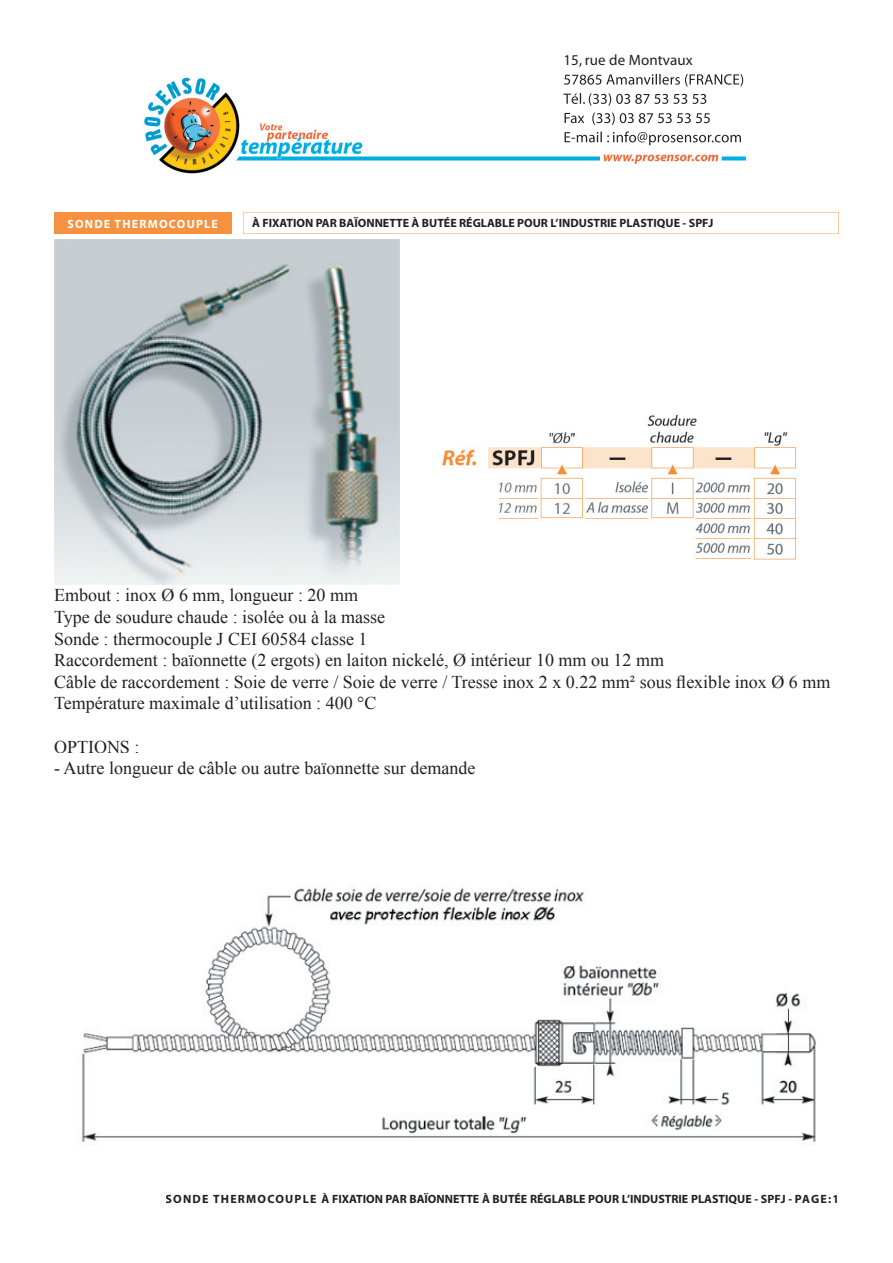
<style>
.page{position:relative;width:893px;height:1263px;background:#fff}
.page>*{position:absolute;margin:0;border:0;box-sizing:border-box;transform-origin:0 0}
.t1{font:18px/21.6px "Times New Roman";color:#231f20}
.t2{font:15px "Myriad";letter-spacing:.01em;color:#231f20}
.t3{font:700 12px "Myriad";color:#231f20}
.t4{font:700 12px "Myriad";letter-spacing:.1em;color:#fff}
</style>
<div class="page">
<img style="left:144px;top:73px;width:602px;height:101px">
<img style="left:564px;top:74px;width:179px;height:12px">
<img style="left:563px;top:93px;width:143px;height:13px">
<img style="left:565px;top:113px;width:145px;height:12px">
<img style="left:565px;top:131px;width:176px;height:14px">
<div style="left:54px;top:212px;width:177px;height:22px;background:#f6913f"></div>
<svg style="left:243px;top:212px;width:596px;height:22px"></svg>
<img style="left:54px;top:240px;width:345px;height:345px">
<img style="left:82px;top:887px;width:734px;height:255px">
<img style="left:442px;top:415px;width:354px;height:145px">
<p class="t2" style="left:563px;top:53px;width:131px">15, rue de Montvaux</p>
<p class="t4" style="left:67px;top:217px;width:152px">SONDE THERMOCOUPLE</p>
<p class="t3" style="left:252px;top:217px;width:463px">À FIXATION PAR BAÏONNETTE À BUTÉE RÉGLABLE POUR L’INDUSTRIE PLASTIQUE - SPFJ</p>
<p class="t1" style="left:54px;top:584px;width:778px">Embout : inox Ø 6 mm, longueur : 20 mm<br>Type de soudure chaude : isolée ou à la masse<br>Sonde : thermocouple J CEI 60584 classe 1<br>Raccordement : baïonnette (2 ergots) en laiton nickelé, Ø intérieur 10 mm ou 12 mm<br>Câble de raccordement : Soie de verre / Soie de verre / Tresse inox 2 x 0.22 mm² sous flexible inox Ø 6 mm Température maximale d’utilisation : 400 °C</p>
<p class="t1" style="left:54px;top:735px;width:87px">OPTIONS :</p>
<p class="t1" style="left:54px;top:757px;width:423px">- Autre longueur de câble ou autre baïonnette sur demande</p>
<p class="t3" style="left:166px;top:1193px;width:675px">SONDE THERMOCOUPLE À FIXATION PAR BAÏONNETTE À BUTÉE RÉGLABLE POUR L’INDUSTRIE PLASTIQUE - SPFJ - PAGE:1</p>
</div>
